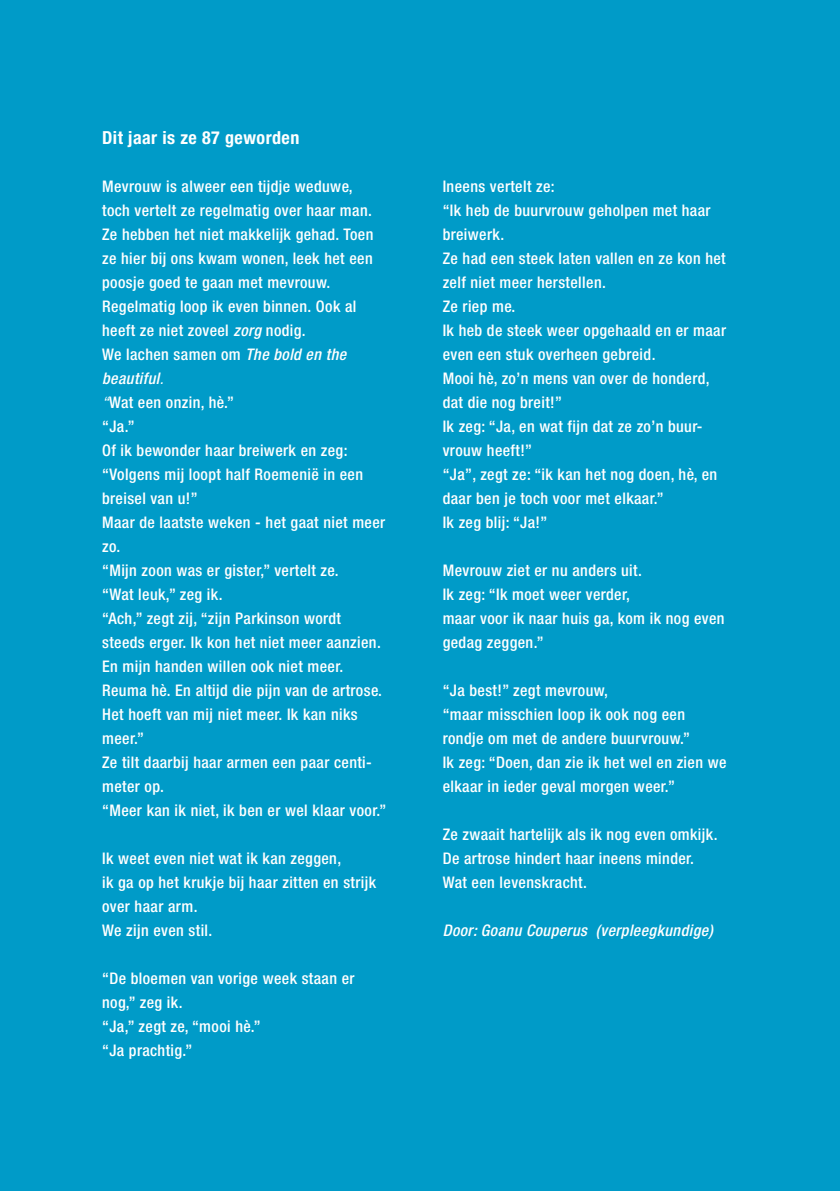
<style>
.page{position:relative;width:840px;height:1191px;background:#fff}
.page>*{position:absolute;margin:0;border:0;box-sizing:border-box;transform-origin:0 0}
.t1{font:700 condensed 18px "Helvetica Neue LT Pro";letter-spacing:.025em;color:#fff}
.t2{font:500 condensed 16px/24px "Helvetica Neue LT Pro";letter-spacing:.025em;color:#fff}
.t3{font:italic 500 condensed 16px "Helvetica Neue LT Pro";letter-spacing:.025em;color:#fff}
.s1{font-style:italic}
.s2{font-weight:400;font-style:italic}
</style>
<div class="page">
<div style="left:0;top:0;width:839px;height:1191px;background:#009bc8"></div>
<p class="t1" style="left:102px;top:127px;width:199px">Dit jaar is ze 87 geworden</p>
<p class="t2" style="left:102px;top:174px;width:285px">Mevrouw is alweer een tijdje weduwe,<br>toch vertelt ze regelmatig over haar man.<br>Ze hebben het niet makkelijk gehad. Toen ze hier bij ons kwam wonen, leek het een poosje goed te gaan met mevrouw.<br>Regelmatig loop ik even binnen. Ook al heeft ze niet zoveel <span class="s1">zorg</span> nodig.<br>We lachen samen om <span class="s1">The bold en the beautiful</span><span class="s2">.<br>“</span>Wat een onzin, hè.”<br>“Ja.”<br>Of ik bewonder haar breiwerk en zeg: “Volgens mij loopt half Roemenië in een breisel van u!”<br>Maar de laatste weken - het gaat niet meer zo.<br>“Mijn zoon was er gister,” vertelt ze.<br>“Wat leuk,” zeg ik.<br>“Ach,” zegt zij, “zijn Parkinson wordt steeds erger. Ik kon het niet meer aanzien.<br>En mijn handen willen ook niet meer.<br>Reuma hè. En altijd die pijn van de artrose.<br>Het hoeft van mij niet meer. Ik kan niks meer.”<br>Ze tilt daarbij haar armen een paar centi&shy;meter op.<br>“Meer kan ik niet, ik ben er wel klaar voor.”</p>
<p class="t2" style="left:102px;top:846px;width:275px">Ik weet even niet wat ik kan zeggen,<br>ik ga op het krukje bij haar zitten en strijk over haar arm.<br>We zijn even stil.</p>
<p class="t2" style="left:102px;top:966px;width:254px">“De bloemen van vorige week staan er nog,” zeg ik.<br>“Ja,” zegt ze, “mooi hè.”<br>“Ja prachtig.”</p>
<p class="t2" style="left:442px;top:174px;width:285px">Ineens vertelt ze:<br>“Ik heb de buurvrouw geholpen met haar breiwerk.<br>Ze had een steek laten vallen en ze kon het zelf niet meer herstellen.<br>Ze riep me.<br>Ik heb de steek weer opgehaald en er maar even een stuk overheen gebreid.<br>Mooi hè, zo’n mens van over de honderd, dat die nog breit!”<br>Ik zeg: “Ja, en wat fijn dat ze zo’n buur&shy;vrouw heeft!”<br>“Ja”, zegt ze: “ik kan het nog doen, hè, en daar ben je toch voor met elkaar.”<br>Ik zeg blij: “Ja!”</p>
<p class="t2" style="left:442px;top:558px;width:283px">Mevrouw ziet er nu anders uit.<br>Ik zeg: “Ik moet weer verder,<br>maar voor ik naar huis ga, kom ik nog even gedag zeggen.”</p>
<p class="t2" style="left:442px;top:678px;width:285px">“Ja best!” zegt mevrouw,<br>“maar misschien loop ik ook nog een rondje om met de andere buurvrouw.”<br>Ik zeg: “Doen, dan zie ik het wel en zien we elkaar in ieder geval morgen weer.”</p>
<p class="t2" style="left:442px;top:822px;width:276px">Ze zwaait hartelijk als ik nog even omkijk.<br>De artrose hindert haar ineens minder.<br>Wat een levenskracht.</p>
<p class="t3" style="left:442px;top:921px;width:271px">Door: Goanu Couperus (verpleegkundige)</p>
</div>
